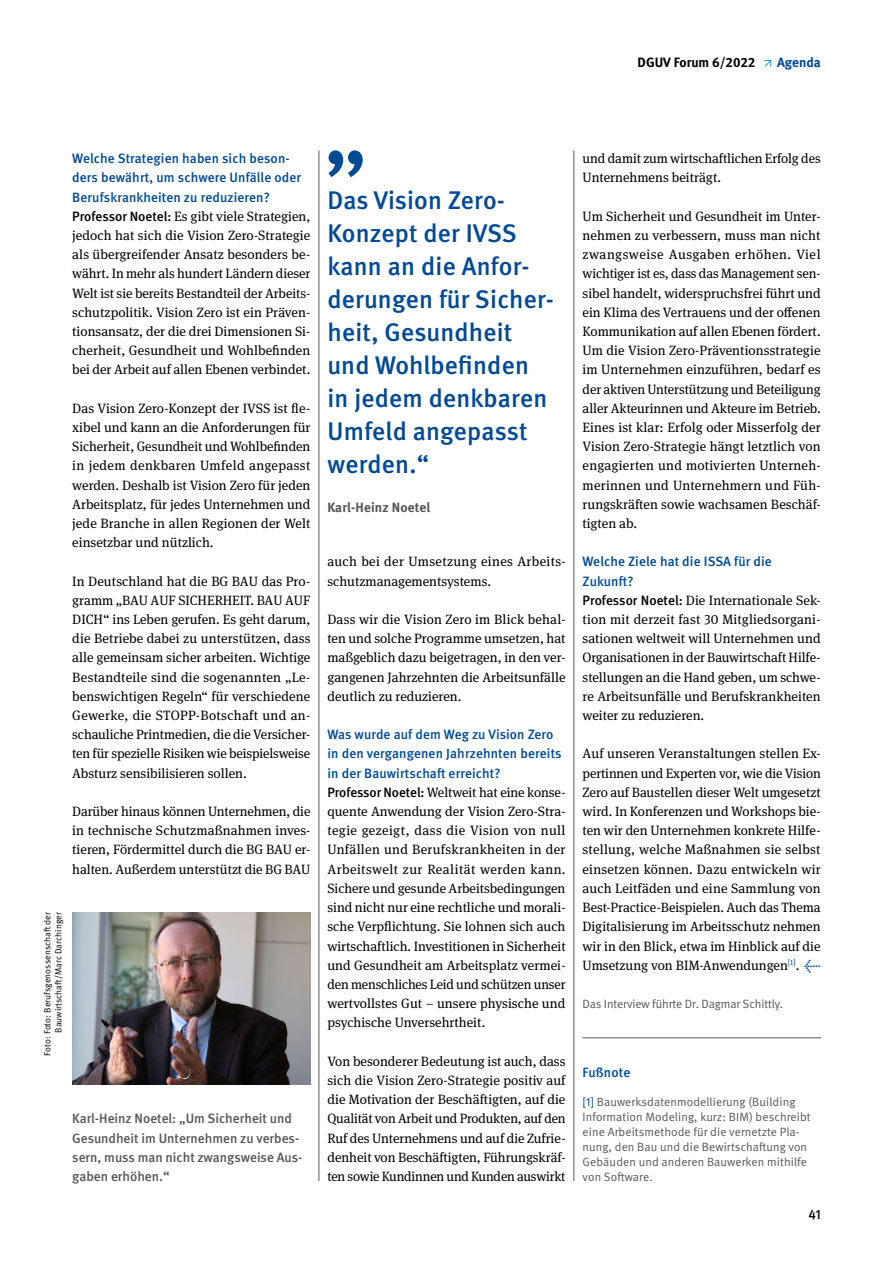
<style>
.page{position:relative;width:893px;height:1263px;background:#fff}
.page>*{position:absolute;margin:0;border:0;box-sizing:border-box;transform-origin:0 0}
.t1{font:500 25.5px/33px "DGUV Meta";letter-spacing:.01em;color:#004994}
.Fließtext_book_9pt{font:13.5px/19.2px "DGUV Meta Serif";color:#000;text-align:justify}
.Interview_Frage_medi{font:500 13.5px/19.2px "DGUV Meta";letter-spacing:.01em;color:#004994}
.Bildunterschrift{font:500 13.5px/19.2px "DGUV Meta";color:#575756}
.t2{font:700 13.5px "DGUV Meta";letter-spacing:.01em;color:#575756}
.t3{font:700 13.5px "DGUV Meta";color:#000}
.t4{font:700 13.5px "DGUV Meta";color:#004994}
.t5{font:500 13.5px "DGUV Meta";color:#000}
.Endnoten_Fließtext_n{font:12px/15px "DGUV Meta";letter-spacing:.01em;color:#575756}
.Fließtext_book_9pt-2{font:12px "DGUV Meta";letter-spacing:-.005em;color:#575756}
.t6{font:9px/10.8px "DGUV Meta";letter-spacing:.01em;color:#000;text-align:right}
.s1{font-family:"DGUV Meta";font-weight:500}
.s2{font-family:"DGUV Meta";font-weight:500;color:#004994}
.s3{color:#004994}
</style>
<div class="page">
<svg style="left:764px;top:60px;width:7px;height:7px"></svg>
<hr style="left:319px;top:150px;width:1px;height:1031px;background:#575756">
<hr style="left:574px;top:150px;width:1px;height:1031px;background:#575756">
<img style="left:72px;top:912px;width:238px;height:173px">
<svg style="left:328px;top:150px;width:35px;height:27px"></svg>
<hr style="left:583px;top:1037px;width:238px;height:1px;background:#575756">
<p class="t3" style="left:638px;top:54px;width:119px">DGUV Forum 6/2022</p>
<p class="t4" style="left:777px;top:54px;width:45px">Agenda</p>
<p class="Interview_Frage_medi" style="left:72px;top:149px;width:230px">Welche Strategien haben sich beson&shy;ders bewährt, um schwere Unfälle oder<br>Berufskrankheiten zu reduzieren?</p>
<p class="Fließtext_book_9pt" style="left:72px;top:207px;width:240px"><span class="s1">Professor Noetel:</span> Es gibt viele Strategien, jedoch hat sich die Vision Zero-Strategie als übergreifender Ansatz besonders be&shy;währt. In mehr als hundert Ländern dieser Welt ist sie bereits Bestandteil der Arbeits&shy;schutzpolitik. Vision Zero ist ein Präven&shy;tionsansatz, der die drei Dimensionen Si&shy;cherheit, Gesundheit und Wohlbefinden bei der Arbeit auf allen Ebenen verbindet.</p>
<p class="Fließtext_book_9pt" style="left:72px;top:399px;width:240px">Das Vision Zero-Konzept der IVSS ist fle&shy;xibel und kann an die Anforderungen für Sicherheit, Gesundheit und Wohlbefinden in jedem denkbaren Umfeld angepasst werden. Deshalb ist Vision Zero für jeden Arbeitsplatz, für jedes Unternehmen und jede Branche in allen Regionen der Welt einsetzbar und nützlich.</p>
<p class="Fließtext_book_9pt" style="left:72px;top:572px;width:240px">In Deutschland hat die BG BAU das Pro&shy;gramm „BAU AUF SICHERHEIT. BAU AUF DICH“ ins Leben gerufen. Es geht darum, die Betriebe dabei zu unterstützen, dass alle gemeinsam sicher arbeiten. Wichtige Bestandteile sind die sogenannten „Le&shy;benswichtigen Regeln“ für verschiedene Gewerke, die STOPP-Botschaft und an&shy;schauliche Printmedien, die die Versicher&shy;ten für spezielle Risiken wie beispielsweise Absturz sensibilisieren sollen.</p>
<p class="Fließtext_book_9pt" style="left:72px;top:802px;width:240px">Darüber hinaus können Unternehmen, die in technische Schutzmaßnahmen inves&shy;tieren, Fördermittel durch die BG BAU er&shy;halten. Außerdem unterstützt die BG BAU</p>
<p class="t6" style="left:42px;top:1056px;width:145px;rotate:-90deg">Foto: Foto: Berufsgenossenschaft der<br>Bauwirtschaft/Marc Darchinger</p>
<p class="Bildunterschrift" style="left:72px;top:1109px;width:232px">Karl-Heinz Noetel: „Um Sicherheit und<br>Gesundheit im Unternehmen zu verbes&shy;sern, muss man nicht zwangsweise Aus&shy;gaben erhöhen.“</p>
<h1 class="t1" style="left:327px;top:184px;width:228px">Das Vision Zero-<br>Konzept der IVSS kann an die Anfor&shy;derungen für Sicher&shy;heit, Gesundheit und Wohlbefinden in jedem denkbaren<br>Umfeld angepasst werden.“</h1>
<p class="t2" style="left:327px;top:499px;width:104px">Karl-Heinz Noetel</p>
<p class="Fließtext_book_9pt" style="left:327px;top:552px;width:240px">auch bei der Umsetzung eines Arbeits&shy;schutzmanagementsystems.</p>
<p class="Fließtext_book_9pt" style="left:327px;top:610px;width:240px">Dass wir die Vision Zero im Blick behal&shy;ten und solche Programme umsetzen, hat maßgeblich dazu beigetragen, in den ver&shy;gangenen Jahrzehnten die Arbeitsunfälle deutlich zu reduzieren.</p>
<p class="Interview_Frage_medi" style="left:327px;top:725px;width:236px">Was wurde auf dem Weg zu Vision Zero in den vergangenen Jahrzehnten bereits in der Bauwirtschaft erreicht?</p>
<p class="Fließtext_book_9pt" style="left:327px;top:783px;width:240px"><span class="s1">Professor Noetel:</span> Weltweit hat eine konse&shy;quente Anwendung der Vision Zero-Stra&shy;tegie gezeigt, dass die Vision von null Unfällen und Berufskrankheiten in der Arbeitswelt zur Realität werden kann.<br>Sichere und gesunde Arbeitsbedingungen sind nicht nur eine rechtliche und morali&shy;sche Verpflichtung. Sie lohnen sich auch wirtschaftlich. Investitionen in Sicherheit und Gesundheit am Arbeitsplatz vermei&shy;den menschliches Leid und schützen unser wertvollstes Gut – unsere physische und psychische Unversehrtheit.</p>
<p class="Fließtext_book_9pt" style="left:327px;top:1052px;width:240px">Von besonderer Bedeutung ist auch, dass sich die Vision Zero-Strategie positiv auf die Motivation der Beschäftigten, auf die Qualität von Arbeit und Produkten, auf den Ruf des Unternehmens und auf die Zufrie&shy;denheit von Beschäftigten, Führungskräf&shy;ten sowie Kundinnen und Kunden auswirkt</p>
<p class="Fließtext_book_9pt" style="left:583px;top:149px;width:240px">und damit zum wirtschaftlichen Erfolg des<br>Unternehmens beiträgt.</p>
<p class="Fließtext_book_9pt" style="left:583px;top:207px;width:240px">Um Sicherheit und Gesundheit im Unter&shy;nehmen zu verbessern, muss man nicht zwangsweise Ausgaben erhöhen. Viel wichtiger ist es, dass das Management sen&shy;sibel handelt, widerspruchsfrei führt und ein Klima des Vertrauens und der offenen Kommunikation auf allen Ebenen fördert.<br>Um die Vision Zero-Präventionsstrategie im Unternehmen einzuführen, bedarf es der aktiven Unterstützung und Beteiligung aller Akteurinnen und Akteure im Betrieb.</p>
<p class="Fließtext_book_9pt" style="left:583px;top:418px;width:240px">Eines ist klar: Erfolg oder Misserfolg der Vision Zero-Strategie hängt letztlich von engagierten und motivierten Unterneh&shy;merinnen und Unternehmern und Füh&shy;rungskräften sowie wachsamen Beschäf&shy;tigten ab.</p>
<p class="Interview_Frage_medi" style="left:583px;top:553px;width:191px">Welche Ziele hat die ISSA für die<br>Zukunft?</p>
<p class="Fließtext_book_9pt" style="left:583px;top:591px;width:240px"><span class="s1">Professor Noetel:</span> Die Internationale Sek&shy;tion mit derzeit fast 30 Mitgliedsorgani&shy;sationen weltweit will Unternehmen und Organisationen in der Bauwirtschaft Hilfe&shy;stellungen an die Hand geben, um schwe&shy;re Arbeitsunfälle und Berufskrankheiten weiter zu reduzieren.</p>
<p class="Fließtext_book_9pt" style="left:583px;top:744px;width:240px">Auf unseren Veranstaltungen stellen Ex&shy;pertinnen und Experten vor, wie die Vision Zero auf Baustellen dieser Welt umgesetzt wird. In Konferenzen und Workshops bie&shy;ten wir den Unternehmen konkrete Hilfe&shy;stellung, welche Maßnahmen sie selbst einsetzen können. Dazu entwickeln wir auch Leitfäden und eine Sammlung von Best-Practice-Beispielen. Auch das Thema Digitalisierung im Arbeitsschutz nehmen wir in den Blick, etwa im Hinblick auf die Umsetzung von BIM-Anwendungen<sup>[1]</sup>. <span class="s2">←</span></p>
<p class="Fließtext_book_9pt-2" style="left:583px;top:997px;width:202px">Das Interview führte Dr. Dagmar Schittly.</p>
<h4 class="Interview_Frage_medi" style="left:583px;top:1063px;width:49px">Fußnote</h4>
<p class="Endnoten_Fließtext_n" style="left:583px;top:1094px;width:230px"><span class="s3">[1]</span> Bauwerksdatenmodellierung (Building Information Modeling, kurz: BIM) beschreibt eine Arbeitsmethode für die vernetzte Pla&shy;nung, den Bau und die Bewirtschaftung von Gebäuden und anderen Bauwerken mithilfe von Software.</p>
<p class="t5" style="left:808px;top:1207px;width:14px">41</p>
</div>
